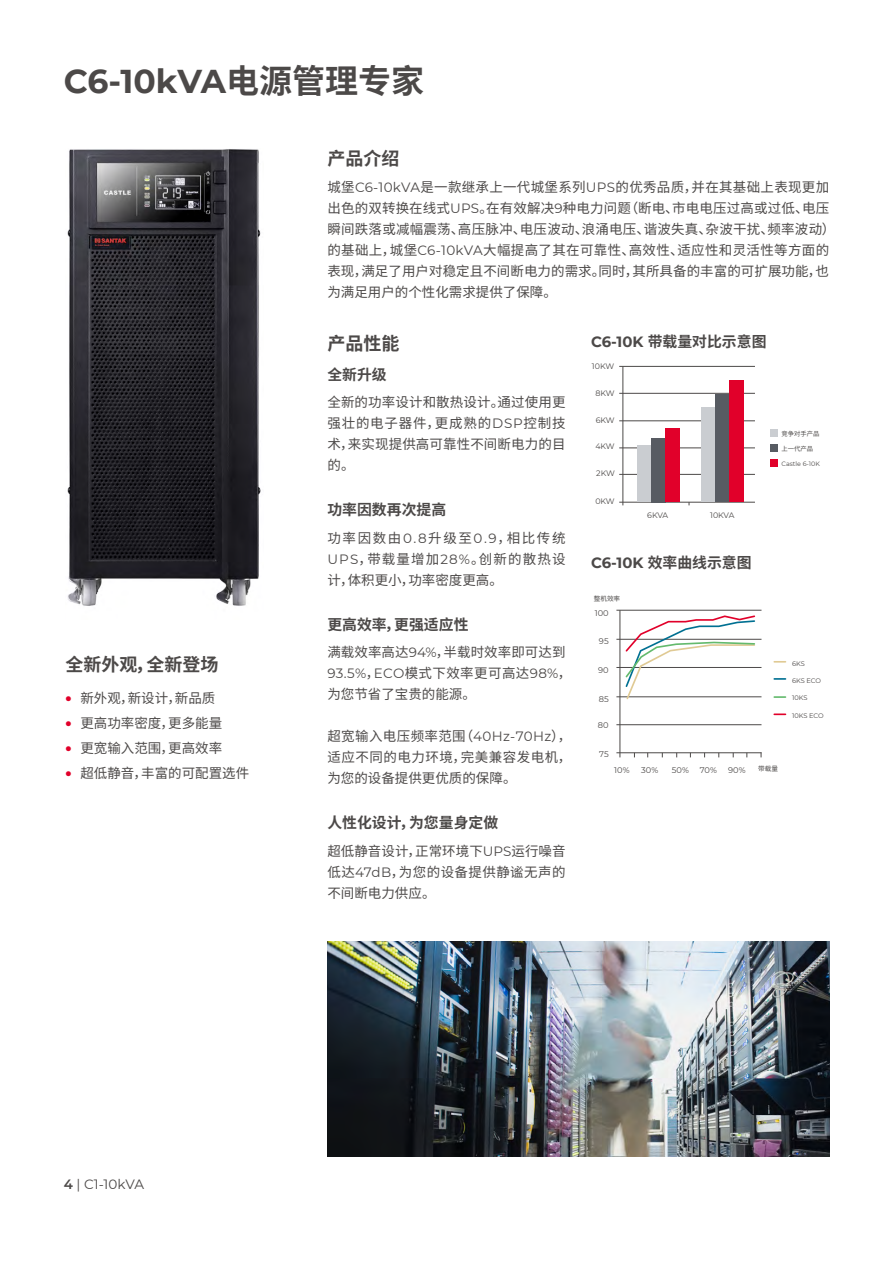
<style>
.page{position:relative;width:893px;height:1263px;background:#fff}
.page>*{position:absolute;margin:0;border:0;box-sizing:border-box;transform-origin:0 0}
.t1{font:700 33px "Montserrat";letter-spacing:-.005em;color:#4c4948}
.t2{font:700 18px "Noto Sans CJ Ksc";color:#4c4948}
.t3{font:700 14.85px "Noto Sans CJ Ksc";color:#4c4948}
.t4{font:13.5px/21px "Noto Sans CJ Ksc";letter-spacing:.01em;color:#4c4948;text-align:justify}
.t5{font:13.5px "Montserrat";letter-spacing:.01em;color:#4c4948}
.t6{font:8.25px "Montserrat";color:#4c4948}
.t7{font:7.95px "Montserrat";letter-spacing:-.02em;color:#4c4948}
.t8{font:6.6px "Montserrat";letter-spacing:-.005em;color:#4c4948}
.t9{font:6.6px "Noto Sans CJ Ksc";color:#4c4948}
.t10{font:6.3px "Noto Sans CJ Ksc";color:#4c4948}
.t11{font:6.3px "Montserrat";color:#4c4948}
.s1{font-family:"Noto Sans CJ Ksc"}
.s2{font-family:"Montserrat";font-weight:900;font-size:14.85px;color:#e1002a}
.s3{font-family:"Montserrat"}
.s4{font-weight:600}
</style>
<div class="page">
<div style="left:770px;top:430px;width:7px;height:7px;background:#cacdd1"></div>
<div style="left:770px;top:445px;width:7px;height:7px;background:#575b62"></div>
<div style="left:770px;top:460px;width:7px;height:7px;background:#e1002a"></div>
<hr style="left:619px;top:502px;width:136px;height:1px;background:#4c4948">
<hr style="left:619px;top:474px;width:136px;height:1px;background:#4c4948">
<hr style="left:619px;top:447px;width:136px;height:1px;background:#4c4948">
<hr style="left:619px;top:420px;width:136px;height:1px;background:#4c4948">
<hr style="left:619px;top:393px;width:136px;height:1px;background:#4c4948">
<hr style="left:619px;top:366px;width:136px;height:1px;background:#4c4948">
<hr style="left:622px;top:366px;width:1px;height:139px;background:#4c4948">
<div style="left:637px;top:446px;width:14px;height:56px;background:#cacdd1"></div>
<div style="left:651px;top:438px;width:14px;height:64px;background:#575b62"></div>
<div style="left:665px;top:429px;width:14px;height:73px;background:#e1002a"></div>
<div style="left:701px;top:407px;width:14px;height:95px;background:#cacdd1"></div>
<div style="left:715px;top:394px;width:15px;height:108px;background:#575b62"></div>
<div style="left:730px;top:380px;width:14px;height:122px;background:#e1002a"></div>
<hr style="left:619px;top:610px;width:1px;height:147px;background:#4c4948">
<hr style="left:616px;top:752px;width:145px;height:1px;background:#4c4948">
<hr style="left:616px;top:724px;width:145px;height:1px;background:#4c4948">
<hr style="left:616px;top:696px;width:145px;height:1px;background:#4c4948">
<hr style="left:616px;top:667px;width:145px;height:1px;background:#4c4948">
<hr style="left:616px;top:639px;width:145px;height:1px;background:#4c4948">
<hr style="left:616px;top:610px;width:145px;height:1px;background:#4c4948">
<svg style="left:624px;top:615px;width:132px;height:85px"></svg>
<svg style="left:774px;top:661px;width:11px;height:2px"></svg>
<svg style="left:774px;top:678px;width:11px;height:2px"></svg>
<svg style="left:774px;top:696px;width:11px;height:2px"></svg>
<svg style="left:774px;top:713px;width:11px;height:2px"></svg>
<img style="left:67px;top:149px;width:194px;height:457px">
<img style="left:327px;top:941px;width:502px;height:216px">
<h1 class="t1" style="left:64px;top:57px;width:362px">C6-10kVA<span class="s1">电源管理专家</span></h1>
<h2 class="t2" style="left:66px;top:654px;width:154px">全新外观，全新登场</h2>
<p class="t4" style="left:66px;top:687px;width:151px"><span class="s2">•</span> 新外观，新设计，新品质</p>
<p class="t4" style="left:66px;top:713px;width:158px"><span class="s2">•</span> 更高功率密度，更多能量</p>
<p class="t4" style="left:66px;top:738px;width:158px"><span class="s2">•</span> 更宽输入范围，更高效率</p>
<p class="t4" style="left:66px;top:763px;width:185px"><span class="s2">•</span> 超低静音，丰富的可配置选件</p>
<h2 class="t2" style="left:327px;top:148px;width:73px">产品介绍</h2>
<p class="t4" style="left:327px;top:177px;width:509px;text-align:left">城堡<span class="s3">C6-10kVA</span>是一款继承上一代城堡系列<span class="s3">UPS</span>的优秀品质，并在其基础上表现更加出色的双转换在线式<span class="s3">UPS</span>。在有效解决<span class="s3">9</span>种电力问题（断电、市电电压过高或过低、电压瞬间跌落或减幅震荡、高压脉冲、电压波动、浪涌电压、谐波失真、杂波干扰、频率波动）的基础上，城堡<span class="s3">C6-10kVA</span>大幅提高了其在可靠性、高效性、适应性和灵活性等方面的表现，满足了用户对稳定且不间断电力的需求。同时，其所具备的丰富的可扩展功能，也为满足用户的个性化需求提供了保障。</p>
<p class="t3" style="left:591px;top:333px;width:177px"><span class="s3">C6-10K</span> 带载量对比示意图</p>
<h2 class="t2" style="left:327px;top:333px;width:73px">产品性能</h2>
<p class="t3" style="left:327px;top:366px;width:61px">全新升级</p>
<p class="t4" style="left:327px;top:392px;width:240px">全新的功率设计和散热设计。通过使用更强壮的电子器件，更成熟的<span class="s3">DSP</span>控制技术，来实现提供高可靠性不间断电力的目的。</p>
<p class="t3" style="left:327px;top:502px;width:120px">功率因数再次提高</p>
<p class="t4" style="left:327px;top:528px;width:240px">功率因数由<span class="s3">0.8</span>升级至<span class="s3">0.9</span>，相比传统<span class="s3">UPS</span>，带载量增加<span class="s3">28%</span>。创新的散热设计，体积更小，功率密度更高。</p>
<p class="t3" style="left:327px;top:616px;width:143px">更高效率，更强适应性</p>
<p class="t4" style="left:327px;top:642px;width:240px">满载效率高达<span class="s3">94%</span>，半载时效率即可达到</p>
<p class="t5" style="left:327px;top:664px;width:245px">93.5%<span class="s1">，</span>ECO<span class="s1">模式下效率更可高达</span>98%<span class="s1">，</span></p>
<p class="t4" style="left:327px;top:684px;width:150px">为您节省了宝贵的能源。</p>
<p class="t4" style="left:327px;top:726px;width:246px">超宽输入电压频率范围（<span class="s3">40Hz-70Hz</span>），适应不同的电力环境，完美兼容发电机，为您的设备提供更优质的保障。</p>
<p class="t3" style="left:327px;top:814px;width:172px">人性化设计，为您量身定做</p>
<p class="t4" style="left:327px;top:840px;width:240px">超低静音设计，正常环境下<span class="s3">UPS</span>运行噪音低达<span class="s3">47dB</span>，为您的设备提供静谧无声的不间断电力供应。</p>
<p class="t7" style="left:592px;top:361px;width:24px">10KW</p>
<p class="t7" style="left:596px;top:387px;width:21px">8KW</p>
<p class="t7" style="left:596px;top:415px;width:20px">6KW</p>
<p class="t10" style="left:782px;top:430px;width:40px">竞争对手产品</p>
<p class="t10" style="left:782px;top:445px;width:33px">上一代产品</p>
<p class="t11" style="left:782px;top:460px;width:40px">Castle 6-10K</p>
<p class="t7" style="left:595px;top:441px;width:21px">4KW</p>
<p class="t7" style="left:596px;top:468px;width:20px">2KW</p>
<p class="t7" style="left:595px;top:496px;width:21px">0KW</p>
<p class="t7" style="left:647px;top:509px;width:23px">6KVA</p>
<p class="t7" style="left:710px;top:509px;width:26px">10KVA</p>
<p class="t3" style="left:591px;top:554px;width:162px"><span class="s3">C6-10K</span> 效率曲线示意图</p>
<p class="t9" style="left:594px;top:594px;width:28px">整机效率</p>
<p class="t6" style="left:595px;top:607px;width:15px">100</p>
<p class="t6" style="left:599px;top:635px;width:11px">95</p>
<p class="t8" style="left:792px;top:659px;width:14px">6KS</p>
<p class="t8" style="left:792px;top:693px;width:17px">10KS</p>
<p class="t6" style="left:598px;top:664px;width:12px">90</p>
<p class="t8" style="left:792px;top:676px;width:31px">6KS ECO</p>
<p class="t8" style="left:792px;top:711px;width:33px">10KS ECO</p>
<p class="t6" style="left:599px;top:693px;width:11px">85</p>
<p class="t6" style="left:598px;top:720px;width:12px">80</p>
<p class="t6" style="left:599px;top:748px;width:11px">75</p>
<p class="t9" style="left:758px;top:765px;width:21px">带载量</p>
<p class="t6" style="left:614px;top:764px;width:17px">10%</p>
<p class="t6" style="left:641px;top:764px;width:19px">30%</p>
<p class="t6" style="left:672px;top:764px;width:19px">50%</p>
<p class="t6" style="left:700px;top:764px;width:19px">70%</p>
<p class="t6" style="left:728px;top:764px;width:19px">90%</p>
<p class="t5" style="left:64px;top:1175px;width:82px"><span class="s4">4</span> | C1-10kVA</p>
</div>
